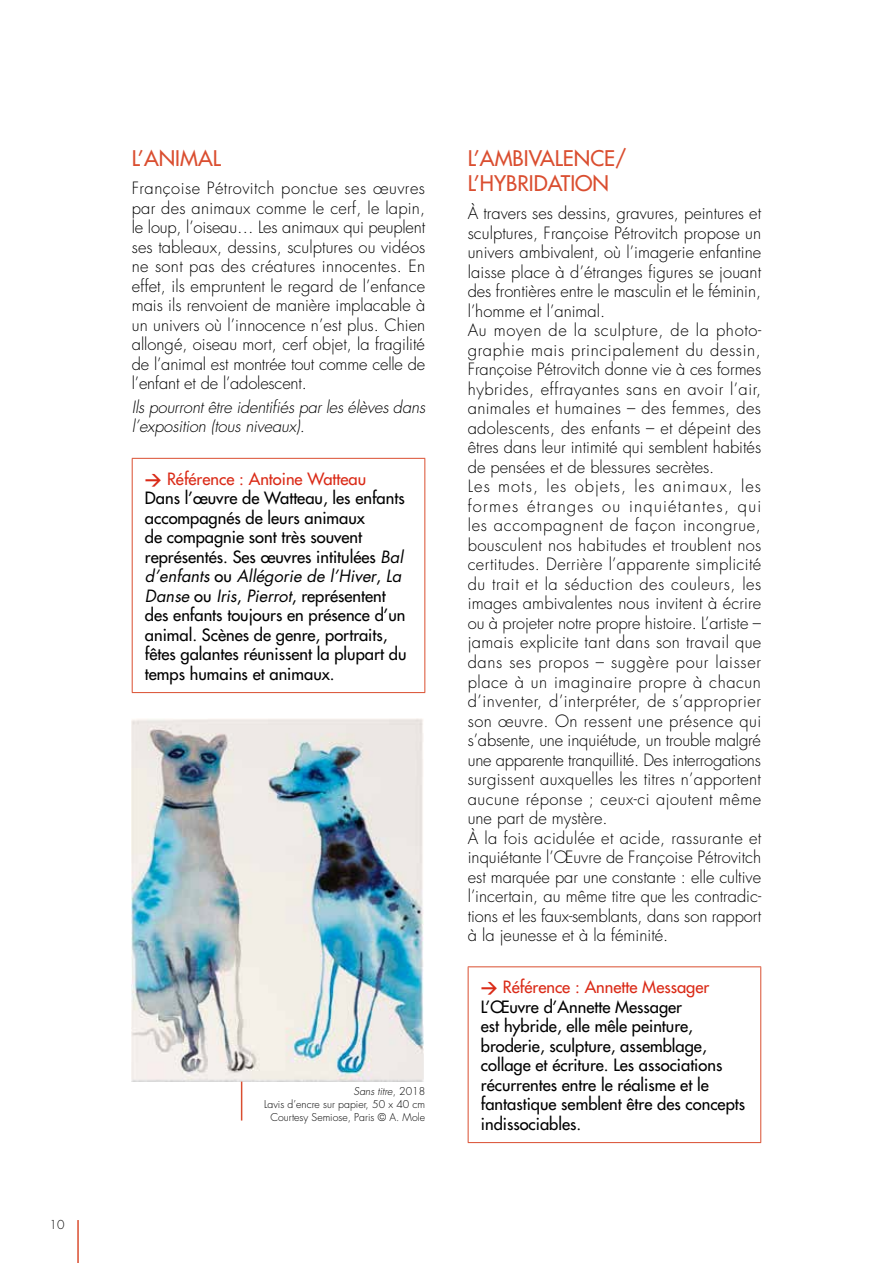
<style>
.page{position:relative;width:893px;height:1263px;background:#fff}
.page>*{position:absolute;margin:0;border:0;box-sizing:border-box;transform-origin:0 0}
.t1{font:500 21px/25.2px "Futura Std";color:#da4e30}
.t2{font:300 16.5px/19.5px "Futura";letter-spacing:.01em;color:#000;text-align:justify}
.t3{font:500 16.5px/19.5px "Futura Std";color:#000}
.t4{font:italic 300 16.5px/19.5px "Futura";letter-spacing:-.01em;color:#000}
.t5{font:300 12px "Futura";color:#000}
.t6{font:300 10.5px/12.6px "Futura";color:#000;text-align:right}
.s1{font-family:"DIN";font-weight:700;color:#da2a17}
.s2{color:#da2a17}
.s3{font-weight:400;font-style:italic}
.s4{font-style:italic}
</style>
<div class="page">
<hr style="left:77px;top:1220px;width:2px;height:43px;background:#da4e30">
<hr style="left:132px;top:458px;width:293px;height:1px;background:#da4e30">
<hr style="left:132px;top:459px;width:1px;height:233px;background:#da4e30">
<hr style="left:424px;top:459px;width:1px;height:233px;background:#da4e30">
<hr style="left:132px;top:692px;width:293px;height:1px;background:#da4e30">
<hr style="left:468px;top:966px;width:293px;height:1px;background:#da4e30">
<hr style="left:468px;top:967px;width:1px;height:175px;background:#da4e30">
<hr style="left:760px;top:967px;width:1px;height:175px;background:#da4e30">
<hr style="left:468px;top:1142px;width:293px;height:1px;background:#da4e30">
<img style="left:132px;top:719px;width:291px;height:362px">
<hr style="left:241px;top:1081px;width:1px;height:39px;background:#da4e30">
<p class="t5" style="left:50px;top:1217px;width:16px">10</p>
<p class="t1" style="left:132px;top:146px;width:91px">L’ANIMAL</p>
<p class="t2" style="left:132px;top:179px;width:295px">Françoise Pétrovitch ponctue ses œuvres par des animaux comme le cerf, le lapin, le loup, l’oiseau… Les animaux qui peuplent ses tableaux, dessins, sculptures ou vidéos ne sont pas des créatures innocentes. En effet, ils empruntent le regard de l’enfance mais ils renvoient de manière implacable à un univers où l’innocence n’est plus. Chien allongé, oiseau mort, cerf objet, la fragilité de l’animal est montrée tout comme celle de l’enfant et de l’adolescent.</p>
<p class="t4" style="left:132px;top:398px;width:295px">Ils pourront être identifiés par les élèves dans l’exposition (tous niveaux).</p>
<p class="t3" style="left:145px;top:469px;width:263px"><span class="s1">&gt;</span> <span class="s2">Référence : Antoine Watteau<br></span>Dans l’œuvre de Watteau, les enfants accompagnés de leurs animaux<br>de compagnie sont très souvent représentés. Ses œuvres intitulées <span class="s3">Bal d’enfants</span> ou <span class="s3">Allégorie de l’Hiver</span>, <span class="s3">La Danse</span> ou <span class="s3">Iris</span>, <span class="s3">Pierrot</span>, représentent des enfants toujours en présence d’un animal. Scènes de genre, portraits, fêtes galantes réunissent la plupart du temps humains et animaux.</p>
<p class="t6" style="left:264px;top:1085px;width:163px"><span class="s4">Sans titre</span>, 2018<br>Lavis d’encre sur papier, 50 x 40 cm<br>Courtesy Semiose, Paris © A. Mole</p>
<p class="t1" style="left:468px;top:146px;width:160px">L’AMBIVALENCE/<br>L’HYBRIDATION</p>
<p class="t2" style="left:468px;top:204px;width:295px;text-align:left">À travers ses dessins, gravures, peintures et sculptures, Françoise Pétrovitch propose un univers ambivalent, où l’imagerie enfantine laisse place à d’étranges figures se jouant des frontières entre le masculin et le féminin, l’homme et l’animal.<br>Au moyen de la sculpture, de la photo&shy;graphie mais principalement du dessin, Françoise Pétrovitch donne vie à ces formes hybrides, effrayantes sans en avoir l’air, animales et humaines – des femmes, des adolescents, des enfants – et dépeint des êtres dans leur intimité qui semblent habités de pensées et de blessures secrètes.<br>Les mots, les objets, les animaux, les formes étranges ou inquiétantes, qui les accompagnent de façon incongrue, bousculent nos habitudes et troublent nos certitudes. Derrière l’apparente simplicité du trait et la séduction des couleurs, les images ambivalentes nous invitent à écrire ou à projeter notre propre histoire. L’artiste – jamais explicite tant dans son travail que dans ses propos – suggère pour laisser place à un imaginaire propre à chacun d’inventer, d’interpréter, de s’approprier son œuvre. On ressent une présence qui s’absente, une inquiétude, un trouble malgré une apparente tranquillité. Des interrogations surgissent auxquelles les titres n’apportent aucune réponse ; ceux-ci ajoutent même une part de mystère.<br>À la fois acidulée et acide, rassurante et inquiétante l’Œuvre de Françoise Pétrovitch est marquée par une constante : elle cultive l’incertain, au même titre que les contradic&shy;tions et les faux-semblants, dans son rapport à la jeunesse et à la féminité.</p>
<p class="t3" style="left:481px;top:977px;width:266px"><span class="s1">&gt;</span> <span class="s2">Référence : Annette Messager<br></span>L’Œuvre d’Annette Messager<br>est hybride, elle mêle peinture, broderie, sculpture, assemblage, collage et écriture. Les associations récurrentes entre le réalisme et le fantastique semblent être des concepts indissociables.</p>
</div>
